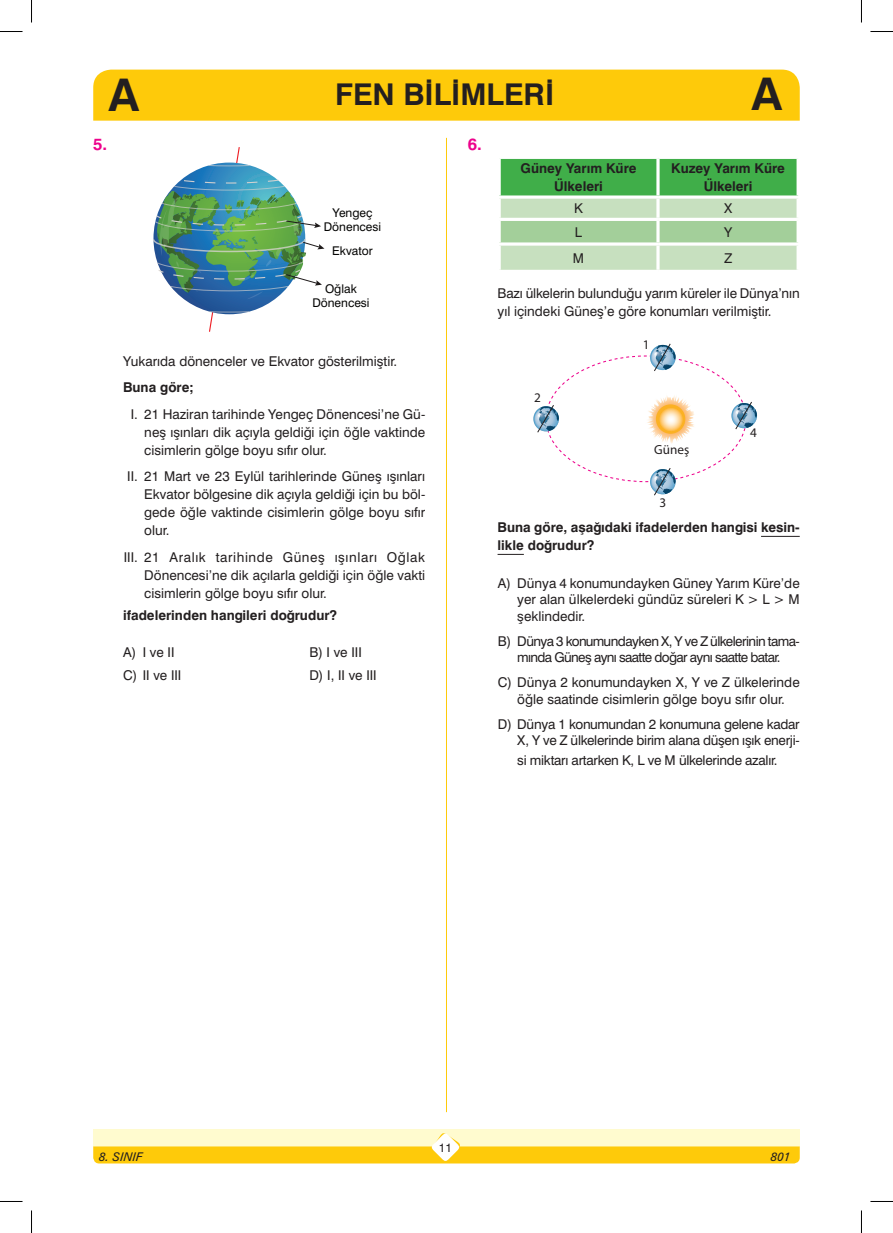
<style>
.page{position:relative;width:893px;height:1233px;background:#fff}
.page>*{position:absolute;margin:0;border:0;box-sizing:border-box;transform-origin:0 0}
.t1{font:45px "Swiss Bold Tr";color:#231f20}
.t2{font:30px "Swiss Bold Tr";color:#231f20}
.Soru_plain{font:16.5px "Swiss Bold Tr";color:#ed028c}
.I_II_III__öncül{font:13.5px/18px "Swiss Normal Tr";color:#231f20;text-align:justify}
.ABCDE{font:13.5px/16.5px "Swiss Normal Tr";letter-spacing:-.02em;color:#231f20;text-align:justify}
.Soru_plain-2{font:13.5px/18px "Swiss Normal Tr";color:#231f20}
.ABCDE-2{font:13.5px/16.5px "Swiss Normal Tr";letter-spacing:-.05em;color:#231f20;text-align:center}
.ABCDE-3{font:13.5px/16.5px "Swiss Normal Tr";color:#231f20;text-align:center}
.Soru_Bold{font:13.5px/18px "Swiss Bold Tr";color:#231f20}
.tablo_ici_üst{font:13.5px "Swiss Bold Tr";color:#231f20}
.Soru{font:13.5px "Swiss Bold Tr";color:#231f20}
.tablo_ici{font:13.5px "Swiss Normal Tr";color:#231f20}
.t3{font:13.2px "Helveticaaci";color:#231f20}
.t4{font:12px/14.4px "Swiss Normal Tr";color:#050504;text-align:center}
.t5{font:12px "Swiss Italic Tr";color:#231f20}
.t6{font:12px "Swiss Normal Tr";color:#231f20}
</style>
<div class="page">
<div style="left:93px;top:70px;width:706px;height:51px;background:#feca0a"></div>
<div style="left:93px;top:1129px;width:706px;height:17px;background:#fffbcf"></div>
<hr style="left:446px;top:138px;width:1px;height:974px;background:#feca0a">
<svg style="left:93px;top:1133px;width:706px;height:30px"></svg>
<svg style="left:153px;top:147px;width:171px;height:185px"></svg>
<hr style="left:760px;top:536px;width:39px;height:1px;background:#231f20">
<svg style="left:497px;top:554px;width:26px;height:1px"></svg>
<svg style="left:500px;top:159px;width:296px;height:111px;background:#8fca8d"></svg>
<hr style="left:656px;top:159px;width:3px;height:36px;background:#fff">
<svg style="left:499px;top:195px;width:158px;height:4px"></svg>
<svg style="left:657px;top:195px;width:141px;height:4px"></svg>
<hr style="left:656px;top:199px;width:3px;height:19px;background:#fff">
<hr style="left:497px;top:218px;width:160px;height:3px;background:#fff">
<hr style="left:657px;top:218px;width:142px;height:3px;background:#fff">
<hr style="left:656px;top:221px;width:3px;height:21px;background:#fff">
<svg style="left:499px;top:242px;width:158px;height:4px"></svg>
<svg style="left:657px;top:242px;width:141px;height:4px"></svg>
<hr style="left:656px;top:246px;width:3px;height:24px;background:#fff">
<svg style="left:533px;top:406px;width:25px;height:25px"></svg>
<svg style="left:731px;top:403px;width:25px;height:25px"></svg>
<svg style="left:536px;top:343px;width:217px;height:153px"></svg>
<svg style="left:0;top:31px;width:22px;height:1px"></svg>
<svg style="left:870px;top:31px;width:22px;height:1px"></svg>
<svg style="left:0;top:1201px;width:22px;height:1px"></svg>
<svg style="left:870px;top:1201px;width:22px;height:1px"></svg>
<svg style="left:31px;top:0;width:1px;height:23px"></svg>
<svg style="left:31px;top:1210px;width:1px;height:22px"></svg>
<h1 class="t1" style="left:109px;top:67px;width:32px">A</h1>
<h2 class="t2" style="left:335px;top:76px;width:220px">FEN BİLİMLERİ</h2>
<h1 class="t1" style="left:751px;top:67px;width:32px">A</h1>
<p class="Soru_plain" style="left:93px;top:134px;width:16px">5.</p>
<p class="t4" style="left:324px;top:205px;width:59px">Yengeç<br>Dönencesi</p>
<p class="t4" style="left:332px;top:243px;width:42px">Ekvator</p>
<p class="t4" style="left:312px;top:281px;width:59px">Oğlak<br>Dönencesi</p>
<p class="Soru_plain-2" style="left:123px;top:352px;width:275px">Yukarıda dönenceler ve Ekvator gösterilmiştir.</p>
<p class="Soru_Bold" style="left:123px;top:378px;width:72px">Buna göre;</p>
<p class="I_II_III__öncül" style="left:144px;top:405px;width:282px;text-indent:-14px">I. 21 Haziran tarihinde Yengeç Dönencesi’ne Gü&shy;neş ışınları dik açıyla geldiği için öğle vaktinde cisimlerin gölge boyu sıfır olur.</p>
<p class="I_II_III__öncül" style="left:144px;top:467px;width:282px;text-indent:-17px">II. 21 Mart ve 23 Eylül tarihlerinde Güneş ışınları Ekvator bölgesine dik açıyla geldiği için bu böl&shy;gede öğle vaktinde cisimlerin gölge boyu sıfır olur.</p>
<p class="I_II_III__öncül" style="left:144px;top:548px;width:282px;text-indent:-20px">III. 21 Aralık tarihinde Güneş ışınları Oğlak Dönencesi’ne dik açılarla geldiği için öğle vakti cisimlerin gölge boyu sıfır olur.</p>
<p class="Soru" style="left:123px;top:607px;width:215px">ifadelerinden hangileri doğrudur?</p>
<p class="ABCDE" style="left:123px;top:643px;width:53px">A) I ve II</p>
<p class="ABCDE" style="left:309px;top:643px;width:54px">B) I ve III</p>
<p class="ABCDE" style="left:123px;top:667px;width:60px">C) II ve III</p>
<p class="ABCDE" style="left:309px;top:667px;width:69px">D) I, II ve III</p>
<p class="Soru_plain" style="left:467px;top:134px;width:16px">6.</p>
<p class="tablo_ici_üst" style="left:520px;top:160px;width:117px">Güney Yarım Küre</p>
<p class="tablo_ici_üst" style="left:554px;top:178px;width:50px">Ülkeleri</p>
<p class="tablo_ici_üst" style="left:671px;top:160px;width:115px">Kuzey Yarım Küre</p>
<p class="tablo_ici_üst" style="left:703px;top:178px;width:50px">Ülkeleri</p>
<p class="tablo_ici" style="left:574px;top:200px;width:10px">K</p>
<p class="tablo_ici" style="left:723px;top:200px;width:10px">X</p>
<p class="tablo_ici" style="left:574px;top:224px;width:9px">L</p>
<p class="tablo_ici" style="left:723px;top:224px;width:10px">Y</p>
<p class="tablo_ici" style="left:572px;top:250px;width:13px">M</p>
<p class="tablo_ici" style="left:723px;top:250px;width:10px">Z</p>
<p class="Soru_plain-2" style="left:497px;top:284px;width:303px">Bazı ülkelerin bulunduğu yarım küreler ile Dünya’nın yıl içindeki Güneş’e göre konumları verilmiştir.</p>
<p class="t3" style="left:642px;top:336px;width:8px">1</p>
<p class="t3" style="left:534px;top:389px;width:8px">2</p>
<p class="t3" style="left:654px;top:441px;width:36px">Güneş</p>
<p class="t3" style="left:749px;top:424px;width:8px">4</p>
<p class="t3" style="left:659px;top:494px;width:8px">3</p>
<p class="Soru_Bold" style="left:497px;top:518px;width:303px">Buna göre, aşağıdaki ifadelerden hangisi kesin&shy;likle doğrudur?</p>
<p class="ABCDE" style="left:517px;top:574px;width:284px;text-indent:-20px">A) Dünya 4 konumundayken Güney Yarım Küre’de yer alan ülkelerdeki gündüz süreleri K &gt; L &gt; M şeklindedir.</p>
<p class="ABCDE-2" style="left:497px;top:632px;width:303px">B) Dünya 3 konumundayken X, Y ve Z ülkelerinin tama&shy;mında Güneş aynı saatte doğar aynı saatte batar.</p>
<p class="ABCDE-3" style="left:497px;top:674px;width:303px">C) Dünya 2 konumundayken X, Y ve Z ülkelerinde öğle saatinde cisimlerin gölge boyu sıfır olur.</p>
<p class="ABCDE" style="left:497px;top:715px;width:303px;text-align:right">D) Dünya 1 konumundan 2 konumuna gelene kadar<br>X, Y ve Z ülkelerinde birim alana düşen ışık enerji-</p>
<p class="ABCDE" style="left:517px;top:751px;width:262px">si miktarı artarken K, L ve M ülkelerinde azalır.</p>
<p class="t6" style="left:438px;top:1140px;width:15px">11</p>
<p class="t5" style="left:99px;top:1148px;width:45px">8. SINIF</p>
<p class="t5" style="left:770px;top:1148px;width:21px">801</p>
</div>
